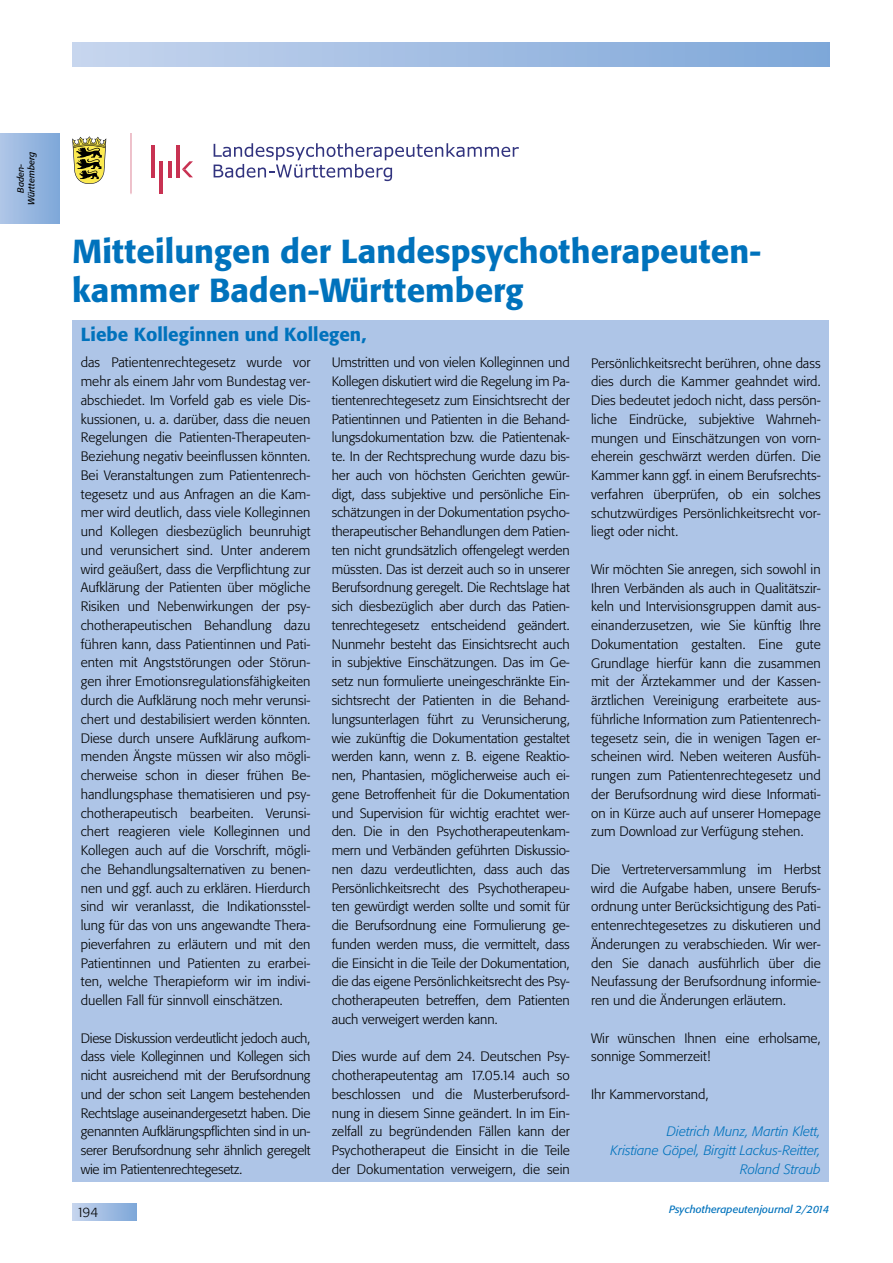
<style>
.page{position:relative;width:893px;height:1263px;background:#fff}
.page>*{position:absolute;margin:0;border:0;box-sizing:border-box;transform-origin:0 0}
.t1{font:500 33px/39.6px "Tn T Form BSK";color:#0072bc}
.t2{font:500 18.75px "Tn T Form BSK";color:#0072bc}
.t3{font:300 13.5px/18.8px "Tn T Form BSK";color:#000;text-align:justify}
.t4{font:italic 300 13.5px/18.8px "Tn T Form BSK";color:#0072bc;text-align:right}
.t5{font:italic 10.5px "Tn T Form BSK";color:#0072bc}
.t6{font:italic 9px/10.8px "Tn T Form BSK";color:#000;text-align:center}
</style>
<div class="page">
<div style="left:72px;top:43px;width:757px;height:24px;background:linear-gradient(to right,#c7d5ee,#7ea7d8)"></div>
<div style="left:72px;top:1203px;width:64px;height:17px;background:linear-gradient(to right,#c7d5ee,#80a8d9)"></div>
<div style="left:0;top:133px;width:60px;height:91px;background:linear-gradient(to right,#b0c6e7,#7fa8d9)"></div>
<svg style="left:72px;top:136px;width:34px;height:48px"></svg>
<svg style="left:182px;top:161px;width:11px;height:16px"></svg>
<hr style="left:151px;top:145px;width:3px;height:32px;background:#c83252">
<hr style="left:159px;top:161px;width:4px;height:33px;background:#c83252">
<hr style="left:168px;top:161px;width:3px;height:16px;background:#c83252">
<hr style="left:177px;top:145px;width:3px;height:32px;background:#c83252">
<hr style="left:130px;top:132px;width:2px;height:63px;background:#c83252">
<svg style="left:214px;top:143px;width:305px;height:38px"></svg>
<div style="left:72px;top:320px;width:757px;height:862px;background:#aec5e7"></div>
<p class="t6" style="left:15px;top:205px;width:55px;rotate:-90deg">Baden-<br>Württemberg</p>
<h1 class="t1" style="left:72px;top:231px;width:691px">Mitteilungen der Landespsychotherapeuten&shy;kammer Baden-Württemberg</h1>
<h2 class="t2" style="left:81px;top:323px;width:287px">Liebe Kolleginnen und Kollegen,</h2>
<p class="t3" style="left:332px;top:353px;width:240px">Umstritten und von vielen Kolleginnen und Kollegen diskutiert wird die Regelung im Pa&shy;tientenrechtegesetz zum Einsichtsrecht der Patientinnen und Patienten in die Behand&shy;lungsdokumentation bzw. die Patientenak&shy;te. In der Rechtsprechung wurde dazu bis&shy;her auch von höchsten Gerichten gewür&shy;digt, dass subjektive und persönliche Ein&shy;schätzungen in der Dokumentation psycho&shy;therapeutischer Behandlungen dem Patien&shy;ten nicht grundsätzlich offengelegt werden müssten. Das ist derzeit auch so in unserer Berufsordnung geregelt. Die Rechtslage hat sich diesbezüglich aber durch das Patien&shy;tenrechtegesetz entscheidend geändert.<br>Nunmehr besteht das Einsichtsrecht auch in subjektive Einschätzungen. Das im Ge&shy;setz nun formulierte uneingeschränkte Ein&shy;sichtsrecht der Patienten in die Behand&shy;lungsunterlagen führt zu Verunsicherung, wie zukünftig die Dokumentation gestaltet werden kann, wenn z. B. eigene Reaktio&shy;nen, Phantasien, möglicherweise auch ei&shy;gene Betroffenheit für die Dokumentation und Supervision für wichtig erachtet wer&shy;den. Die in den Psychotherapeutenkam&shy;mern und Verbänden geführten Diskussio&shy;nen dazu verdeutlichten, dass auch das Persönlichkeitsrecht des Psychotherapeu&shy;ten gewürdigt werden sollte und somit für die Berufsordnung eine Formulierung ge&shy;funden werden muss, die vermittelt, dass die Einsicht in die Teile der Dokumentation, die das eigene Persönlichkeitsrecht des Psy&shy;chotherapeuten betreffen, dem Patienten auch verweigert werden kann.</p>
<p class="t3" style="left:332px;top:1047px;width:240px">Dies wurde auf dem 24. Deutschen Psy&shy;chotherapeutentag am 17.05.14 auch so beschlossen und die Musterberufsord&shy;nung in diesem Sinne geändert. In im Ein&shy;zelfall zu begründenden Fällen kann der Psychotherapeut die Einsicht in die Teile der Dokumentation verweigern, die sein</p>
<p class="t3" style="left:81px;top:353px;width:231px">das Patientenrechtegesetz wurde vor mehr als einem Jahr vom Bundestag ver&shy;abschiedet. Im Vorfeld gab es viele Dis&shy;kussionen, u. a. darüber, dass die neuen Regelungen die Patienten-Therapeuten-Beziehung negativ beeinflussen könnten.<br>Bei Veranstaltungen zum Patientenrech&shy;tegesetz und aus Anfragen an die Kam&shy;mer wird deutlich, dass viele Kolleginnen und Kollegen diesbezüglich beunruhigt und verunsichert sind. Unter anderem wird geäußert, dass die Verpflichtung zur Aufklärung der Patienten über mögliche Risiken und Nebenwirkungen der psy&shy;chotherapeutischen Behandlung dazu führen kann, dass Patientinnen und Pati&shy;enten mit Angststörungen oder Störun&shy;gen ihrer Emotionsregulationsfähigkeiten durch die Aufklärung noch mehr verunsi&shy;chert und destabilisiert werden könnten.<br>Diese durch unsere Aufklärung aufkom&shy;menden Ängste müssen wir also mögli&shy;cherweise schon in dieser frühen Be&shy;handlungsphase thematisieren und psy&shy;chotherapeutisch bearbeiten. Verunsi&shy;chert reagieren viele Kolleginnen und Kollegen auch auf die Vorschrift, mögli&shy;che Behandlungsalternativen zu benen&shy;nen und ggf. auch zu erklären. Hierdurch sind wir veranlasst, die Indikationsstel&shy;lung für das von uns angewandte Thera&shy;pieverfahren zu erläutern und mit den Patientinnen und Patienten zu erarbei&shy;ten, welche Therapieform wir im indivi&shy;duellen Fall für sinnvoll einschätzen.</p>
<p class="t3" style="left:81px;top:1028px;width:231px">Diese Diskussion verdeutlicht jedoch auch, dass viele Kolleginnen und Kollegen sich nicht ausreichend mit der Berufsordnung und der schon seit Langem bestehenden Rechtslage auseinandergesetzt haben. Die genannten Aufklärungspflichten sind in un&shy;serer Berufsordnung sehr ähnlich geregelt wie im Patientenrechtegesetz.</p>
<p class="t3" style="left:591px;top:353px;width:231px">Persönlichkeitsrecht berühren, ohne dass dies durch die Kammer geahndet wird.<br>Dies bedeutet jedoch nicht, dass persön&shy;liche Eindrücke, subjektive Wahrneh&shy;mungen und Einschätzungen von vorn&shy;eherein geschwärzt werden dürfen. Die Kammer kann ggf. in einem Berufsrechts&shy;verfahren überprüfen, ob ein solches schutzwürdiges Persönlichkeitsrecht vor&shy;liegt oder nicht.</p>
<p class="t3" style="left:591px;top:560px;width:231px">Wir möchten Sie anregen, sich sowohl in Ihren Verbänden als auch in Qualitätszir&shy;keln und Intervisionsgruppen damit aus&shy;einanderzusetzen, wie Sie künftig Ihre Dokumentation gestalten. Eine gute Grundlage hierfür kann die zusammen mit der Ärztekammer und der Kassen&shy;ärztlichen Vereinigung erarbeitete aus&shy;führliche Information zum Patientenrech&shy;tegesetz sein, die in wenigen Tagen er&shy;scheinen wird. Neben weiteren Ausfüh&shy;rungen zum Patientenrechtegesetz und der Berufsordnung wird diese Informati&shy;on in Kürze auch auf unserer Homepage zum Download zur Verfügung stehen.</p>
<p class="t3" style="left:591px;top:860px;width:231px">Die Vertreterversammlung im Herbst wird die Aufgabe haben, unsere Berufs&shy;ordnung unter Berücksichtigung des Pati&shy;entenrechtegesetzes zu diskutieren und Änderungen zu verabschieden. Wir wer&shy;den Sie danach ausführlich über die Neufassung der Berufsordnung informie&shy;ren und die Änderungen erläutern.</p>
<p class="t3" style="left:591px;top:1028px;width:231px">Wir wünschen Ihnen eine erholsame, sonnige Sommerzeit!</p>
<p class="t3" style="left:591px;top:1085px;width:119px">Ihr Kammervorstand,</p>
<p class="t4" style="left:611px;top:1122px;width:212px">Dietrich Munz, Martin Klett,<br>Kristiane Göpel, Birgitt Lackus-Reitter,<br>Roland Straub</p>
<p class="t3" style="left:77px;top:1202px;width:23px">194</p>
<p class="t5" style="left:669px;top:1203px;width:162px">Psychotherapeutenjournal 2/2014</p>
</div>
